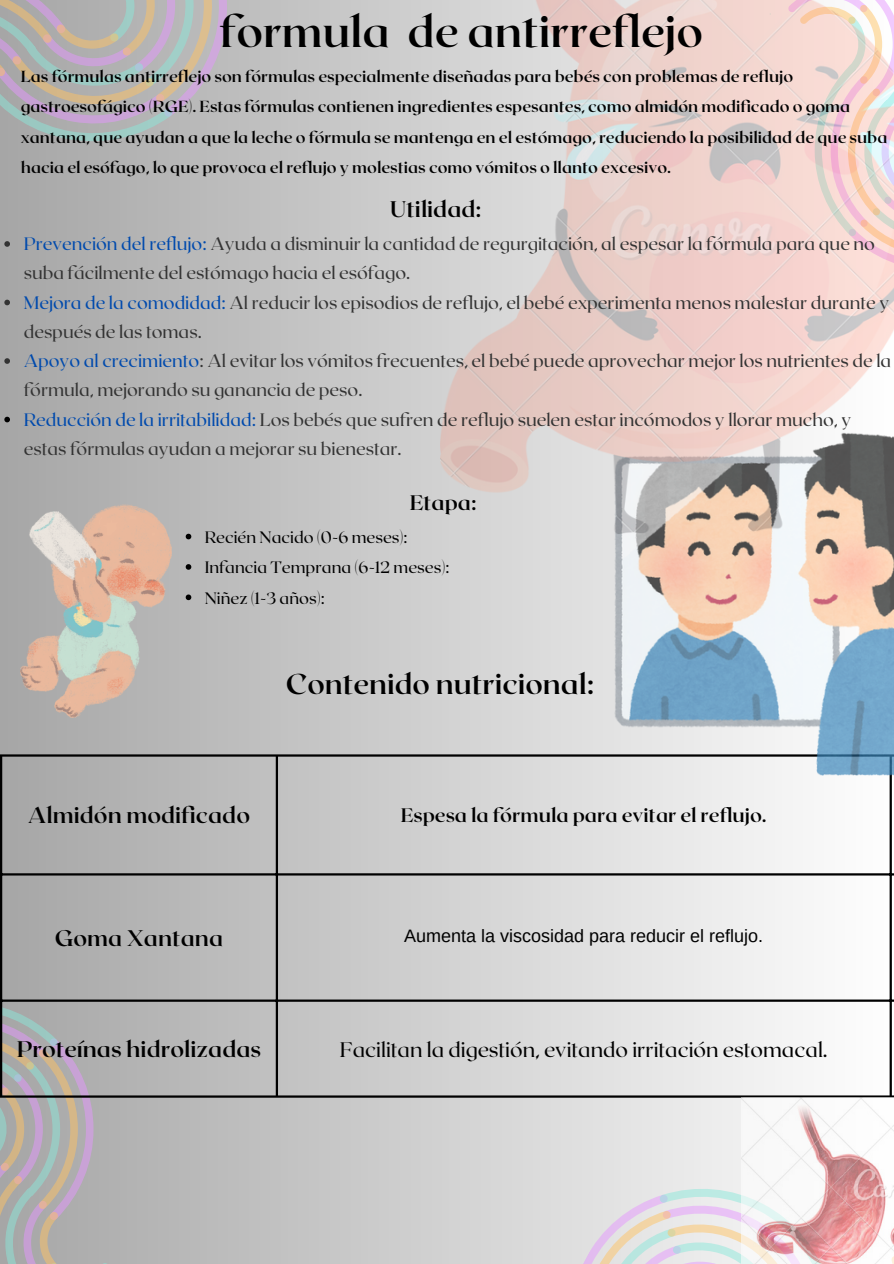
<style>
.page{position:relative;width:894px;height:1264px;background:#fff}
.page>*{position:absolute;margin:0;border:0;box-sizing:border-box;transform-origin:0 0}
.t1{font:700 43.65px "Roxborough CF";color:#000}
.t2{font:700 28.5px "Roxborough CF";color:#000}
.t3{font:700 22.5px "Roxborough CF";color:#000}
.t4{font:21px "Roxborough CF";color:#000}
.t5{font:700 21px "Roxborough CF";color:#000}
.t6{font:700 19.5px "Roxborough CF";color:#000}
.t7{font:18px/29.2px "Roxborough CF";color:#333}
.t8{font:18px "Arimo";color:#000}
.t9{font:16.5px "Roxborough CF";color:#000}
.t10{font:700 16.05px/30.3px "Roxborough CF";color:#000}
.s1{color:#004aad}
</style>
<div class="page">
<div style="left:0;top:0;width:893px;height:1263px;background:linear-gradient(to right,#a5a5a5,#fefefe)"></div>
<div style="left:204px;top:0;width:37px;height:231px;background:#bdbdbd"></div>
<svg style="left:0;top:215px;width:204px;height:22px;background:#afafaf"></svg>
<svg style="left:0;top:0;width:224px;height:215px;background:#b4b2b2"></svg>
<svg style="left:0;top:1002px;width:171px;height:261px;background:#b1afaf"></svg>
<svg style="left:541px;top:1081px;width:352px;height:182px;fill:#ddd"></svg>
<svg style="left:580px;top:1086px;width:313px;height:14px;fill:#ededed"></svg>
<svg style="left:558px;top:1100px;width:183px;height:163px;background:#e4e3e3"></svg>
<hr style="left:0;top:756px;width:2px;height:339px;background:#000">
<hr style="left:276px;top:756px;width:2px;height:339px;background:#000">
<hr style="left:889px;top:756px;width:2px;height:339px;background:#000">
<hr style="left:893px;top:756px;width:1px;height:339px;background:#000">
<hr style="left:0;top:754px;width:893px;height:2px;background:#000">
<hr style="left:0;top:873px;width:893px;height:2px;background:#000">
<hr style="left:0;top:999px;width:893px;height:2px;background:#000">
<hr style="left:0;top:1095px;width:893px;height:2px;background:#000">
<img style="left:21px;top:505px;width:151px;height:212px">
<img style="left:614px;top:533px;width:279px;height:242px">
<img style="left:741px;top:1097px;width:152px;height:166px">
<img style="left:440px;top:0;width:453px;height:533px">
<svg style="left:186px;top:533px;width:5px;height:6px"></svg>
<svg style="left:186px;top:564px;width:5px;height:5px"></svg>
<svg style="left:186px;top:594px;width:5px;height:6px"></svg>
<svg style="left:4px;top:241px;width:6px;height:6px"></svg>
<svg style="left:4px;top:300px;width:6px;height:5px"></svg>
<svg style="left:4px;top:358px;width:6px;height:6px"></svg>
<svg style="left:4px;top:417px;width:6px;height:5px"></svg>
<p class="t1" style="left:219px;top:4px;width:485px">formula de antirreflejo</p>
<p class="t10" style="left:21px;top:60px;width:867px">Las fórmulas antirreflejo son fórmulas especialmente diseñadas para bebés con problemas de reflujo gastroesofágico (RGE). Estas fórmulas contienen ingredientes espesantes, como almidón modificado o goma xantana, que ayudan a que la leche o fórmula se mantenga en el estómago, reduciendo la posibilidad de que suba hacia el esófago, lo que provoca el reflujo y molestias como vómitos o llanto excesivo.</p>
<p class="t3" style="left:389px;top:195px;width:93px">Utilidad:</p>
<p class="t7" style="left:24px;top:228px;width:852px"><span class="s1">Prevención del reflujo:</span> Ayuda a disminuir la cantidad de regurgitación, al espesar la fórmula para que no suba fácilmente del estómago hacia el esófago.</p>
<p class="t7" style="left:24px;top:287px;width:866px"><span class="s1">Mejora de la comodidad:</span> Al reducir los episodios de reflujo, el bebé experimenta menos malestar durante y después de las tomas.</p>
<h2 class="t7" style="left:24px;top:345px;width:868px"><span class="s1">Apoyo al crecimiento</span>: Al evitar los vómitos frecuentes, el bebé puede aprovechar mejor los nutrientes de la fórmula, mejorando su ganancia de peso.</h2>
<p class="t7" style="left:24px;top:404px;width:828px"><span class="s1">Reducción de la irritabilidad:</span> Los bebés que sufren de reflujo suelen estar incómodos y llorar mucho, y estas fórmulas ayudan a mejorar su bienestar.</p>
<p class="t5" style="left:410px;top:489px;width:68px">Etapa:</p>
<p class="t9" style="left:205px;top:526px;width:204px">Recién Nacido (0-6 meses):</p>
<h3 class="t9" style="left:205px;top:556px;width:246px">Infancia Temprana (6-12 meses):</h3>
<p class="t9" style="left:205px;top:587px;width:121px">Niñez (1-3 años):</p>
<p class="t2" style="left:286px;top:665px;width:310px">Contenido nutricional:</p>
<p class="t3" style="left:28px;top:800px;width:224px">Almidón modificado</p>
<p class="t6" style="left:400px;top:802px;width:367px">Espesa la fórmula para evitar el reflujo.</p>
<p class="t3" style="left:55px;top:923px;width:170px">Goma Xantana</p>
<h1 class="t8" style="left:404px;top:925px;width:360px">Aumenta la viscosidad para reducir el reflujo.</h1>
<p class="t3" style="left:17px;top:1034px;width:246px">Proteínas hidrolizadas</p>
<h3 class="t4" style="left:340px;top:1035px;width:489px">Facilitan la digestión, evitando irritación estomacal.</h3>
</div>
